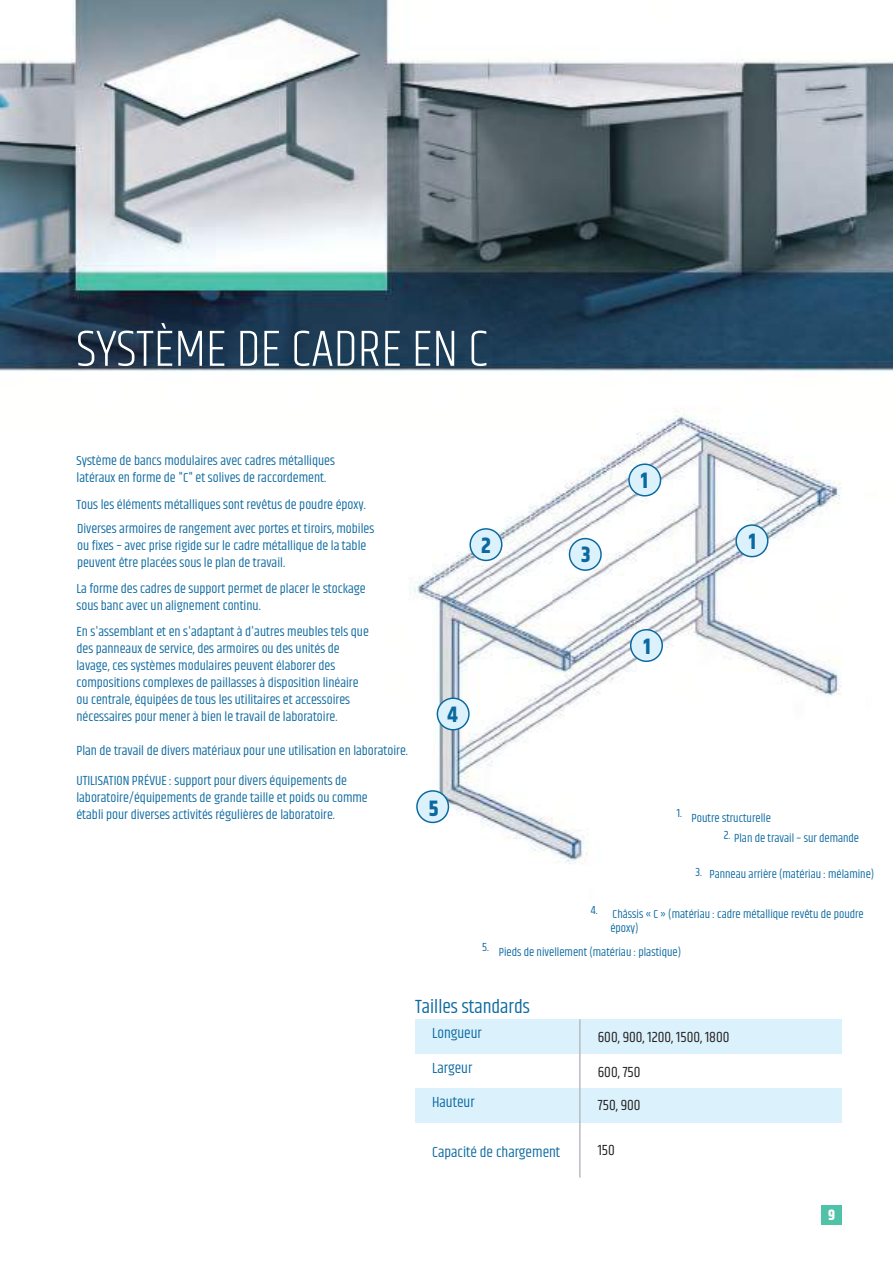
<style>
.page{position:relative;width:893px;height:1263px;background:#fff}
.page>*{position:absolute;margin:0;border:0;box-sizing:border-box;transform-origin:0 0}
.t1{font:300 52.5px "Khand";color:#fff}
.t2{font:700 22.2px "Khand";color:#0c69a0}
.t3{font:19.5px "Khand";color:#0c69a0}
.t4{font:15px "Khand";color:#0c69a0}
.t5{font:15px "Khand";color:#241f1f}
.t6{font:700 15px "Khand";color:#fff}
.t7{font:13.5px/17px "Khand";color:#0c69a0}
.t8{font:12px/14.4px "Khand";color:#0c69a0}
</style>
<div class="page">
<img style="left:0;top:0;width:893px;height:1225px">
<div style="left:628px;top:463px;width:33px;height:33px;background:#dbf2fd;border:1px solid #0c69a0;border-radius:50%"></div>
<div style="left:735px;top:524px;width:33px;height:33px;background:#dbf2fd;border:1px solid #0c69a0;border-radius:50%"></div>
<div style="left:630px;top:629px;width:33px;height:33px;background:#dbf2fd;border:1px solid #0c69a0;border-radius:50%"></div>
<div style="left:469px;top:528px;width:33px;height:33px;background:#dbf2fd;border:1px solid #0c69a0;border-radius:50%"></div>
<div style="left:569px;top:538px;width:33px;height:33px;background:#dbf2fd;border:1px solid #0c69a0;border-radius:50%"></div>
<div style="left:437px;top:697px;width:33px;height:33px;background:#dbf2fd;border:1px solid #0c69a0;border-radius:50%"></div>
<div style="left:416px;top:790px;width:33px;height:33px;background:#dbf2fd;border:1px solid #0c69a0;border-radius:50%"></div>
<div style="left:822px;top:1205px;width:20px;height:19px;background:#50c2a7"></div>
<div style="left:415px;top:1019px;width:427px;height:35px;background:#dbf2fd"></div>
<div style="left:415px;top:1088px;width:427px;height:35px;background:#dbf2fd"></div>
<hr style="left:579px;top:1019px;width:2px;height:158px;background:#b9bac2">
<h1 class="t1" style="left:77px;top:317px;width:413px">SYSTÈME DE CADRE EN C</h1>
<p class="t7" style="left:77px;top:453px;width:260px">Système de bancs modulaires avec cadres métalliques latéraux en forme de "C" et solives de raccordement.</p>
<p class="t7" style="left:77px;top:493px;width:299px;line-height:24.6px">Tous les éléments métalliques sont revêtus de poudre époxy.<br>Diverses armoires de rangement avec portes et tiroirs, mobiles</p>
<p class="t7" style="left:77px;top:538px;width:291px">ou fixes – avec prise rigide sur le cadre métallique de la table peuvent être placées sous le plan de travail.</p>
<p class="t7" style="left:76px;top:581px;width:291px">La forme des cadres de support permet de placer le stockage sous banc avec un alignement continu.</p>
<p class="t7" style="left:76px;top:624px;width:294px">En s'assemblant et en s'adaptant à d'autres meubles tels que des panneaux de service, des armoires ou des unités de lavage, ces systèmes modulaires peuvent élaborer des compositions complexes de paillasses à disposition linéaire ou centrale, équipées de tous les utilitaires et accessoires nécessaires pour mener à bien le travail de laboratoire.</p>
<p class="t7" style="left:76px;top:742px;width:333px">Plan de travail de divers matériaux pour une utilisation en laboratoire.</p>
<p class="t7" style="left:76px;top:773px;width:293px">UTILISATION PRÉVUE : support pour divers équipements de laboratoire/équipements de grande taille et poids ou comme établi pour diverses activités régulières de laboratoire.</p>
<h2 class="t2" style="left:447px;top:699px;width:12px">4</h2>
<h2 class="t2" style="left:429px;top:792px;width:11px">5</h2>
<h2 class="t2" style="left:481px;top:530px;width:11px">2</h2>
<h2 class="t2" style="left:581px;top:539px;width:11px">3</h2>
<h2 class="t2" style="left:641px;top:465px;width:9px">1</h2>
<h2 class="t2" style="left:643px;top:630px;width:9px">1</h2>
<h2 class="t2" style="left:749px;top:525px;width:9px">1</h2>
<p class="t8" style="left:482px;top:940px;width:8px">5.</p>
<p class="t8" style="left:677px;top:811px;width:96px">1. Poutre structurelle</p>
<p class="t8" style="left:724px;top:831px;width:137px">2. Plan de travail – sur demande</p>
<p class="t8" style="left:696px;top:867px;width:180px">3. Panneau arrière (matériau : mélamine)</p>
<p class="t8" style="left:610px;top:907px;width:255px;text-indent:-20px">4. Châssis « C » (matériau : cadre métallique revêtu de poudre époxy)</p>
<p class="t8" style="left:499px;top:946px;width:184px">Pieds de nivellement (matériau : plastique)</p>
<h3 class="t3" style="left:415px;top:994px;width:116px">Tailles standards</h3>
<p class="t4" style="left:432px;top:1024px;width:51px">Longueur</p>
<p class="t4" style="left:432px;top:1059px;width:42px">Largeur</p>
<p class="t4" style="left:432px;top:1093px;width:44px">Hauteur</p>
<p class="t5" style="left:598px;top:1026px;width:133px">600, 900, 1200, 1500, 1800</p>
<p class="t5" style="left:598px;top:1061px;width:44px">600, 750</p>
<p class="t5" style="left:598px;top:1094px;width:44px">750, 900</p>
<p class="t4" style="left:432px;top:1143px;width:130px">Capacité de chargement</p>
<p class="t5" style="left:598px;top:1140px;width:19px">150</p>
<p class="t6" style="left:828px;top:1205px;width:8px">9</p>
</div>
